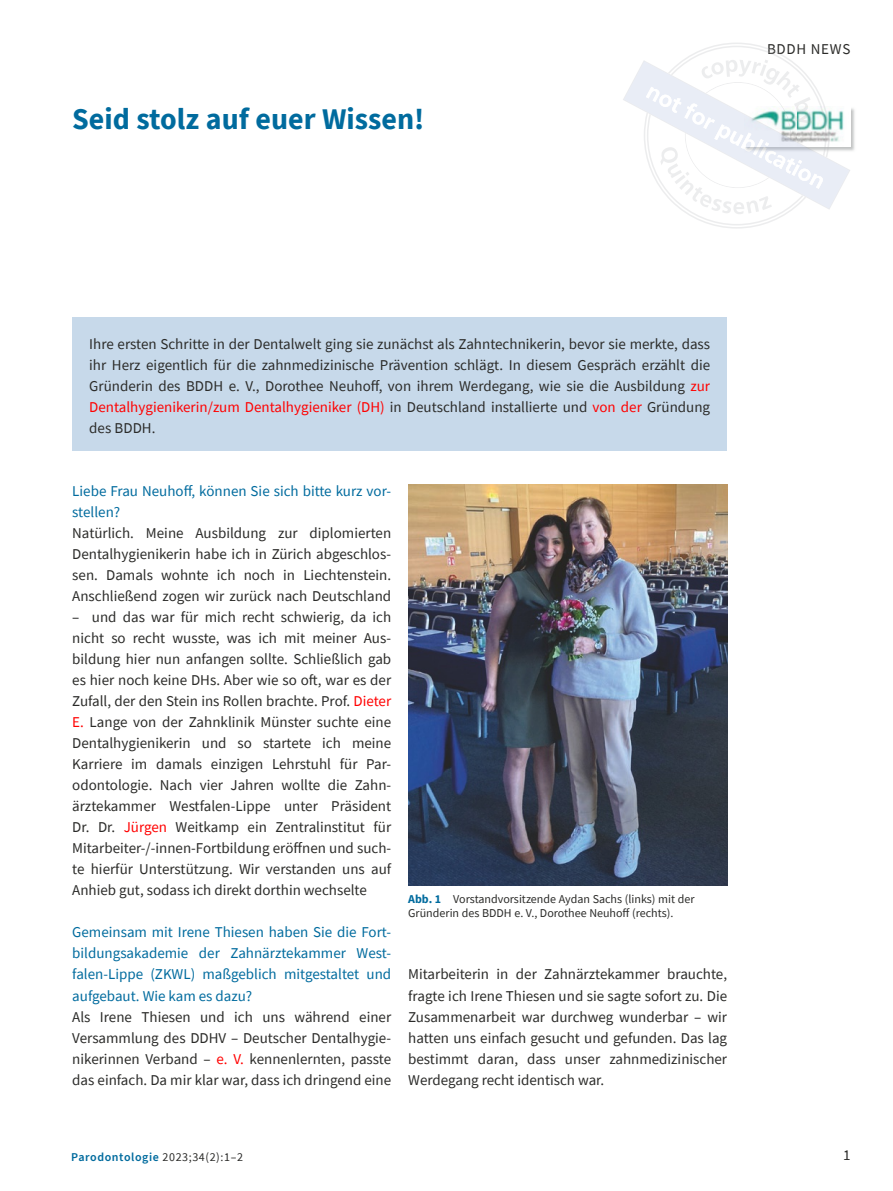
<style>
.page{position:relative;width:893px;height:1191px;background:#fff}
.page>*{position:absolute;margin:0;border:0;box-sizing:border-box;transform-origin:0 0}
.t1{font:700 30px "Source Sans Pro";color:#006b9e}
.t2{font:15px/21px "Source Sans Pro";color:#2b2b29;text-align:justify}
.t3{font:15px/21px "Source Sans Pro";color:#006b9e}
.t4{font:15px "Source Sans Pro";letter-spacing:.05em;color:#2b2b29}
.t5{font:12px/14.4px "Source Sans Pro";color:#2b2b29}
.t6{font:600 12px "Source Sans Pro";letter-spacing:.05em;color:#006b9e}
.s1{color:#f00}
.s2{font-weight:700;color:#006b9e}
.s3{font-weight:400;color:#2b2b29}
</style>
<div class="page">
<img style="left:850px;top:108px;width:5px;height:43px">
<img style="left:408px;top:485px;width:319px;height:400px">
<div style="left:72px;top:317px;width:655px;height:133px;background:#c7d9ea"></div>
<svg style="left:623px;top:43px;width:227px;height:186px"></svg>
<h1 class="t1" style="left:72px;top:99px;width:354px">Seid stolz auf euer Wissen!</h1>
<p class="t4" style="left:767px;top:39px;width:85px">BDDH News</p>
<p class="t2" style="left:89px;top:334px;width:622px">Ihre ersten Schritte in der Dentalwelt ging sie zunäch st als Zahntechnikerin, bevor sie merkte, dass ihr Herz eigentlich für die zahnmedizinische Prävention schlägt. In diesem Gespräch erzählt die Gründerin des BDDH e. V., Dorothee Neuhoff, von ihrem Werdegang, wie sie die Ausbildung <span class="s1">zur Dentalhygienikerin/zum Dentalhygieniker (DH)</span> in Deutschland installierte und <span class="s1">von der</span> Gründung des BDDH.</p>
<p class="t3" style="left:72px;top:481px;width:320px">Liebe Frau Neuhoff, können Sie sich bitte kurz vor&shy;stellen?</p>
<p class="t2" style="left:72px;top:523px;width:320px">Natürlich. Meine Ausbildung zur diplomierten Dental hygienikerin habe ich in Zürich abgeschlos&shy;sen. Damals wohnte ich noch in Liechtenstein.<br>Anschlie ßend zogen wir zurück nach Deutschlan d</p>
<p class="t2" style="left:72px;top:607px;width:320px">– und das war für mich recht schwierig, da ich nicht so recht wusste, was ich mit meiner Aus&shy;bildung hier nun anfangen sollte. Schließlich gab es hier noch keine DHs. Aber wie so oft, war es der Zufall, der den Stein ins Rollen brachte. Prof. <span class="s1">Dieter E.</span> Lange von der Zahnklinik Münster suchte eine Dentalhygienikerin und so startete ich meine Karriere im damals einzigen Lehrstuhl für Par&shy;odontologie. Nach vier Jahren wollte die Zahn&shy;ärztekammer Westfa len-Lippe unter Präsident Dr. Dr. <span class="s1">Jürgen</span> Weitkamp ein Zentralinstitut für Mitar beite r-/-innen-Fortbildung eröffnen und such&shy;te hierfür Unterstützung. Wir verstan den uns auf Anhieb gut, sodass ich direkt dorthin wechselte</p>
<p class="t3" style="left:72px;top:922px;width:320px;text-align:justify">Gemeinsam mit Irene Thiesen haben Sie die Fort&shy;bildungsakademie der Zahnärztekammer West&shy;falen-Lippe (ZKWL) maßgeblich mitgestaltet und aufgebaut. Wie kam es dazu?</p>
<p class="t2" style="left:72px;top:1006px;width:320px">Als Irene Thiesen und ich uns während einer Versam mlung des DDHV – Deutscher Dentalhygie&shy;nikerinnen Verband – <span class="s1">e. V.</span> kennenlernten, passte das einfach. Da mir klar war, dass ich dringend eine</p>
<p class="t5" style="left:408px;top:891px;width:288px"><span class="s2">Abb. 1</span> Vorstandvorsitzende Aydan Sachs (links) mit der<br>Gründerin des BDDH e. V., Dorothee Neuhoff (rechts).</p>
<p class="t2" style="left:408px;top:964px;width:320px">Mitarbeiterin in der Zahnärztekammer brauchte, fragte ich Irene Thiesen und sie sagte sofort zu. Die Zusammenarbeit war durchweg wunderbar – wir hatten uns einfach gesucht und gefunden. Das lag bestimmt daran, dass unser zahnmedizinischer Werdegang recht identisch war.</p>
<p class="t6" style="left:71px;top:1148px;width:173px">Parodontologie <span class="s3">2023;34(2):1–2</span></p>
<p class="t2" style="left:843px;top:1144px;width:9px">1</p>
</div>
